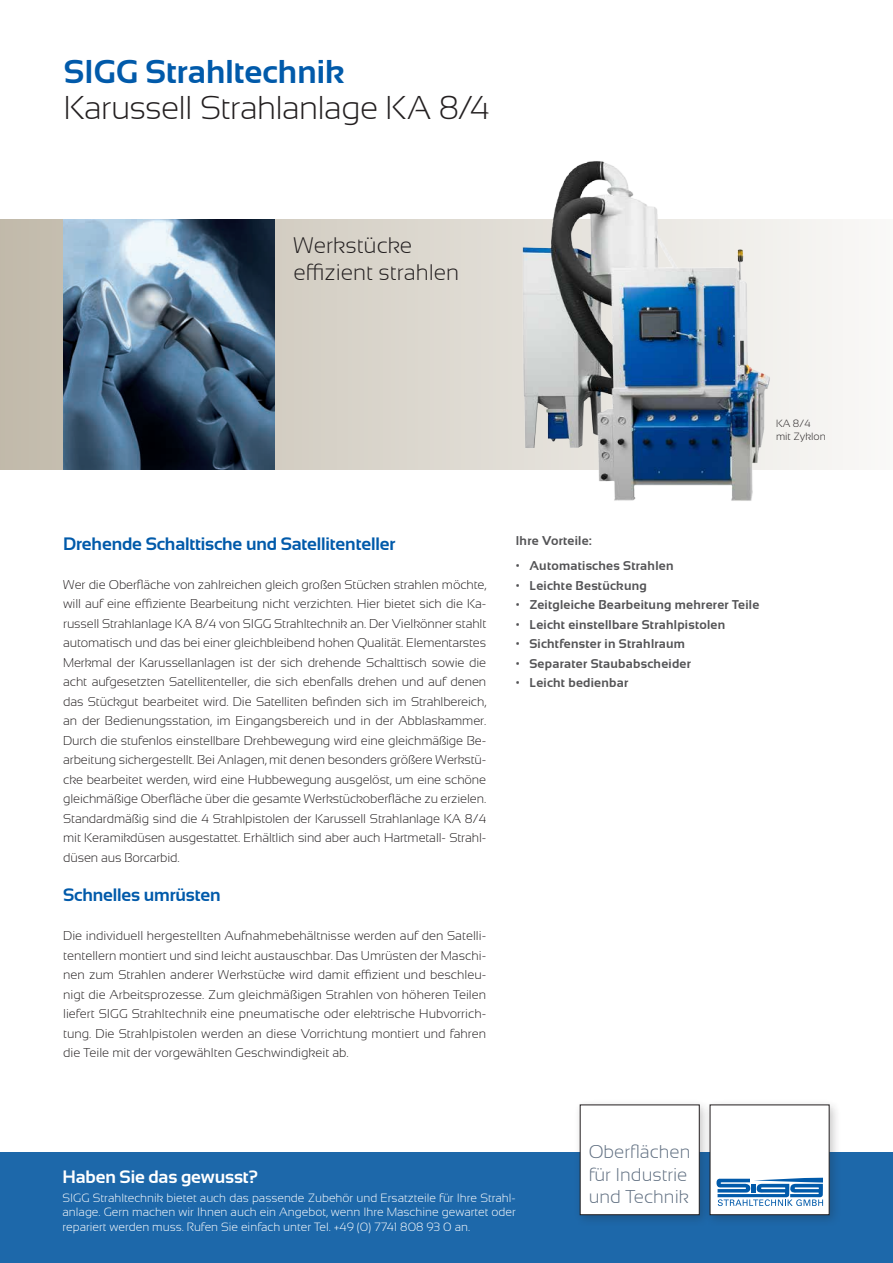
<style>
.page{position:relative;width:893px;height:1263px;background:#fff}
.page>*{position:absolute;margin:0;border:0;box-sizing:border-box;transform-origin:0 0}
.t1{font:300 33px "Sansation";letter-spacing:-.02em;color:#231f20}
.t2{font:700 33px "Sansation";color:#015aaa}
.t3{font:300 22.5px/27px "Sansation";color:#231f20}
.t4{font:300 18.45px/22.2px "Sansation";color:#606f81}
.t5{font:700 18px "Sansation";letter-spacing:-.01em;color:#015aaa}
.t6{font:700 18px "Sansation";letter-spacing:-.01em;color:#fff}
.t7{font:300 12.75px/19.5px "Sansation";letter-spacing:-.01em;color:#231f20;text-align:justify}
.t8{font:700 12.75px "Sansation";letter-spacing:.02em;color:#535355}
.t9{font:300 12px/14.4px "Sansation";color:#fff;text-align:justify}
.t10{font:300 10.5px/12.6px "Sansation";color:#231f20}
</style>
<div class="page">
<svg style="left:0;top:219px;width:855px;height:251px;background:#d9d4cb"></svg>
<img style="left:64px;top:219px;width:211px;height:251px">
<img style="left:504px;top:161px;width:300px;height:340px">
<div style="left:0;top:1153px;width:893px;height:110px;background:#1d68aa"></div>
<div style="left:704px;top:1099px;width:137px;height:128px;background:#231f20;opacity:.25"></div>
<div style="left:710px;top:1105px;width:119px;height:110px;background:#fff"></div>
<svg style="left:716px;top:1178px;width:107px;height:28px"></svg>
<div style="left:574px;top:1099px;width:137px;height:128px;background:#231f20;opacity:.25"></div>
<div style="left:580px;top:1105px;width:119px;height:110px;background:#fff"></div>
<h1 class="t2" style="left:64px;top:53px;width:282px">SIGG Strahltechnik</h1>
<h1 class="t1" style="left:64px;top:89px;width:427px">Karussell Strahlanlage KA 8/4</h1>
<h2 class="t3" style="left:293px;top:232px;width:167px">Werkstücke effizient strahlen</h2>
<p class="t10" style="left:776px;top:417px;width:51px">KA 8/4 mit Zyklon</p>
<h3 class="t5" style="left:63px;top:534px;width:334px">Drehende Schalttische und Satellitenteller</h3>
<p class="t7" style="left:63px;top:575px;width:425px">Wer die Oberfläche von zahlreichen gleich großen Stücken strahlen möchte, will auf eine effiziente Bearbeitung nicht verzichten. Hier bietet sich die Ka&shy;russell Strahlanlage KA 8/4 von SIGG Strahltechnik an. Der Vielkönner stahlt automatisch und das bei einer gleichbleibend hohen Qualität. Elementarstes Merkmal der Karussellanlagen ist der sich drehende Schalttisch sowie die acht aufgesetzten Satellitenteller, die sich ebenfalls drehen und auf denen das Stückgut bearbeitet wird. Die Satelliten befinden sich im Strahlbereich, an der Bedienungsstation, im Eingangsbereich und in der Abblaskammer.<br>Durch die stufenlos einstellbare Drehbewegung wird eine gleichmäßige Be&shy;arbeitung sichergestellt. Bei Anlagen, mit denen besonders größere Werkstü&shy;cke bearbeitet werden, wird eine Hubbewegung ausgelöst, um eine schöne gleichmäßige Oberfläche über die gesamte Werkstückoberfläche zu erzielen.<br>Standardmäßig sind die 4 Strahlpistolen der Karussell Strahlanlage KA 8/4 mit Keramikdüsen ausgestattet. Erhältlich sind aber auch Hartmetall- Strahl&shy;düsen aus Borcarbid.</p>
<h3 class="t5" style="left:63px;top:885px;width:159px">Schnelles umrüsten</h3>
<p class="t7" style="left:63px;top:926px;width:424px">Die individuell hergestellten Aufnahmebehältnisse werden auf den Satelli&shy;tentellern montiert und sind leicht austauschbar. Das Umrüsten der Maschi&shy;nen zum Strahlen anderer Werkstücke wird damit effizient und beschleu&shy;nigt die Arbeitsprozesse. Zum gleichmäßigen Strahlen von höheren Teilen liefert SIGG Strahltechnik eine pneumatische oder elektrische Hubvorrich&shy;tung. Die Strahlpistolen werden an diese Vorrichtung montiert und fahren die Teile mit der vorgewählten Geschwindigkeit ab.</p>
<p class="t8" style="left:516px;top:534px;width:78px">Ihre Vorteile:</p>
<p class="t8" style="left:516px;top:559px;width:159px">• Automatisches Strahlen</p>
<p class="t8" style="left:516px;top:578px;width:132px">• Leichte Bestückung</p>
<p class="t8" style="left:516px;top:598px;width:245px">• Zeitgleiche Bearbeitung mehrerer Teile</p>
<p class="t8" style="left:516px;top:617px;width:211px">• Leicht einstellbare Strahlpistolen</p>
<p class="t8" style="left:516px;top:637px;width:171px">• Sichtfenster in Strahlraum</p>
<p class="t8" style="left:516px;top:656px;width:177px">• Separater Staubabscheider</p>
<p class="t8" style="left:516px;top:676px;width:114px">• Leicht bedienbar</p>
<h3 class="t6" style="left:62px;top:1167px;width:197px">Haben Sie das gewusst?</h3>
<p class="t9" style="left:62px;top:1190px;width:455px">SIGG Strahltechnik bietet auch das passende Zubehör und Ersatzteile für Ihre Strahl&shy;anlage. Gern machen wir Ihnen auch ein Angebot, wenn Ihre Maschine gewartet oder repariert werden muss. Rufen Sie einfach unter Tel. +49 (0) 7741 808 93 0 an.</p>
<h3 class="t4" style="left:589px;top:1141px;width:103px">Oberflächen für Industrie und Technik</h3>
</div>
